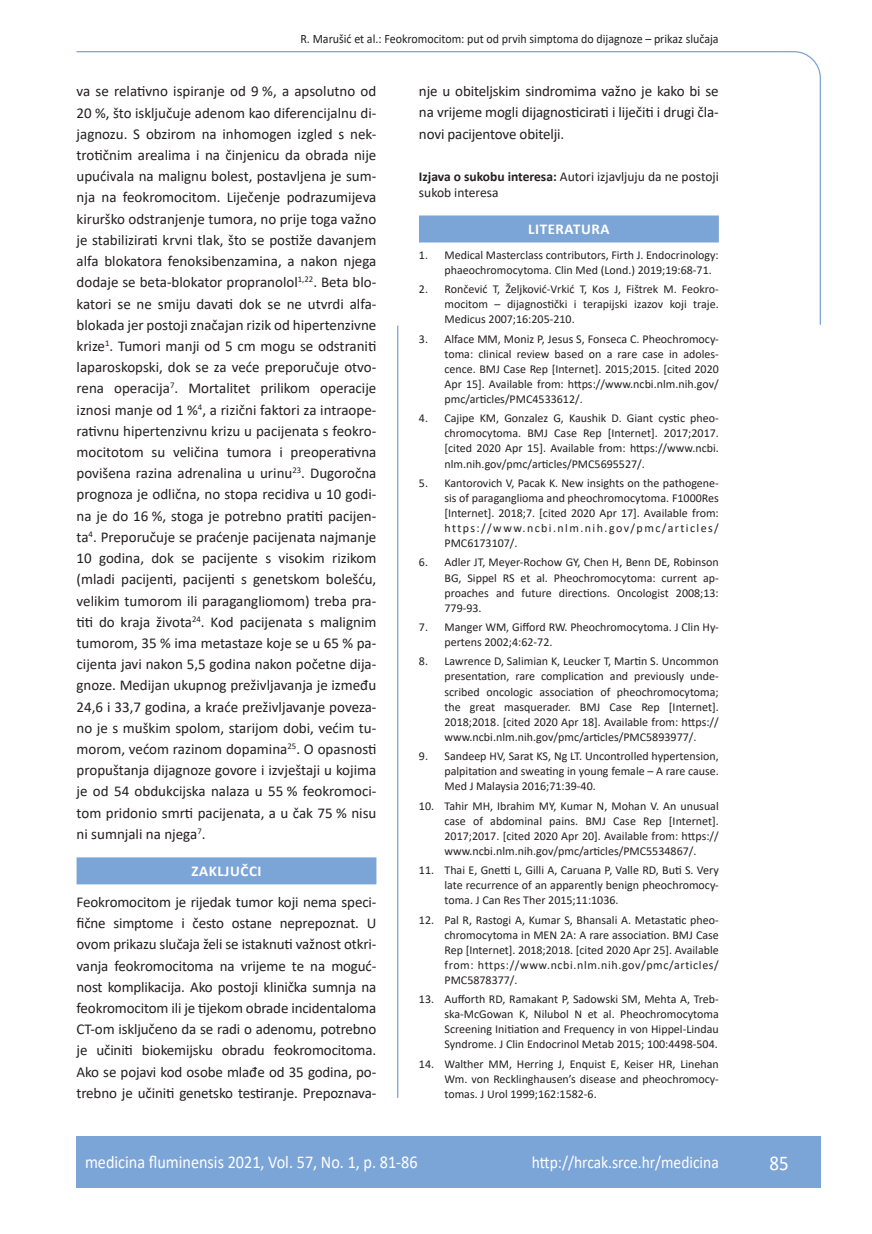
<style>
.page{position:relative;width:872px;height:1234px;background:#fff}
.page>*{position:absolute;margin:0;border:0;box-sizing:border-box;transform-origin:0 0}
.t1{font:21px "Calibri";color:#fff;scale:.9 1}
.t2{font:18px "Calibri";color:#fff;scale:.9 1}
.t3{font:17.25px "Calibri";color:#fff;scale:.9 1}
.osnovni_tekst{font:15px/21.1px "Calibri";letter-spacing:-.01em;color:#231f20;text-align:justify}
.naslov_ruler{font:700 15px "Calibri";letter-spacing:.04em;color:#fff}
.izjava{font:13.5px/16.5px "Calibri";color:#231f20}
.glava{font:12.75px "Calibri";color:#231f20;scale:.94 1}
.literatura{font:12px/15px "Calibri";color:#231f20;text-align:justify}
.s1{font-weight:700}
</style>
<div class="page">
<svg style="left:76px;top:51px;width:745px;height:275px"></svg>
<hr style="left:397px;top:325px;width:1px;height:772px;background:#7ca5d7">
<div style="left:77px;top:1135px;width:744px;height:51px;background:#7ca5d7"></div>
<div style="left:77px;top:857px;width:299px;height:27px;background:#7ca5d7"></div>
<div style="left:419px;top:215px;width:300px;height:27px;background:#7ca5d7"></div>
<p class="glava" style="left:300px;top:29px;width:446px">R. Marušić et al.: Feokromocitom: put od prvih simptoma do dijagnoze – prikaz slučaja</p>
<p class="osnovni_tekst" style="left:77px;top:80px;width:301px">va se relativno ispiranje od 9 %, a apsolutno od 20 %, što isključuje adenom kao diferencijalnu di&shy;jagnozu. S obzirom na inhomogen izgled s nek&shy;trotičnim arealima i na činjenicu da obrada nije upućivala na malignu bolest, postavljena je sum&shy;nja na feokromocitom. Liječenje podrazumijeva kirurško odstranjenje tumora, no prije toga važno je stabilizirati krvni tlak, što se postiže davanjem alfa blokatora fenoksibenzamina, a nakon njega dodaje se beta-blokator propranolol<sup>1,22</sup>. Beta blo&shy;katori se ne smiju davati dok se ne utvrdi alfa&shy;blokada jer postoji značajan rizik od hipertenzivne krize<sup>1</sup>. Tumori manji od 5 cm mogu se odstraniti laparoskopski, dok se za veće preporučuje otvo&shy;rena operacija<sup>7</sup>. Mortalitet prilikom operacije iznosi manje od 1 %<sup>4</sup>, a rizični faktori za intraope&shy;rativnu hipertenzivnu krizu u pacijenata s feokro&shy;mocitotom su veličina tumora i preoperativna povišena razina adrenalina u urinu<sup>23</sup>. Dugoročna prognoza je odlična, no stopa recidiva u 10 godi&shy;na je do 16 %, stoga je potrebno pratiti pacijen&shy;ta<sup>4</sup>. Preporučuje se praćenje pacijenata najmanje 10 godina, dok se pacijente s visokim rizikom (mladi pacijenti, pacijenti s genetskom bolešću, velikim tumorom ili paragangliomom) treba pra&shy;titi do kraja života<sup>24</sup>. Kod pacijenata s malignim tumorom, 35 % ima metastaze koje se u 65 % pa&shy;cijenta javi nakon 5,5 godina nakon početne dija&shy;gnoze. Medijan ukupnog preživljavanja je između 24,6 i 33,7 godina, a kraće preživljavanje poveza&shy;no je s muškim spolom, starijom dobi, većim tu&shy;morom, većom razinom dopamina<sup>25</sup>. O opasnosti propuštanja dijagnoze govore i izvještaji u kojima je od 54 obdukcijska nalaza u 55 % feokromoci&shy;tom pridonio smrti pacijenata, a u čak 75 % nisu ni sumnjali na njega<sup>7</sup>.</p>
<p class="naslov_ruler" style="left:191px;top:860px;width:72px">ZAKLJUČCI</p>
<p class="osnovni_tekst" style="left:77px;top:890px;width:301px">Feokromocitom je rijedak tumor koji nema speci&shy;fične simptome i često ostane neprepoznat. U ovom prikazu slučaja želi se istaknuti važnost otkri&shy;vanja feokromocitoma na vrijeme te na moguć&shy;nost komplikacija. Ako postoji klinička sumnja na feokromocitom ili je tijekom obrade incidentaloma CT-om isključeno da se radi o adenomu, potrebno je učiniti biokemijsku obradu feokromocitoma.<br>Ako se pojavi kod osobe mlađe od 35 godina, po&shy;trebno je učiniti genetsko testiranje. Prepoznava-</p>
<p class="osnovni_tekst" style="left:419px;top:80px;width:301px">nje u obiteljskim sindromima važno je kako bi se na vrijeme mogli dijagnosticirati i liječiti i drugi čla&shy;novi pacijentove obitelji.</p>
<p class="izjava" style="left:419px;top:167px;width:301px"><span class="s1">Izjava o sukobu interesa:</span> Autori izjavljuju da ne postoji sukob interesa</p>
<p class="naslov_ruler" style="left:528px;top:219px;width:83px">LITERATURA</p>
<p class="literatura" style="left:444px;top:247px;width:276px;text-indent:-26px">1. Medical Masterclass contributors, Firth J. Endocrinology: phaeochromocytoma. Clin Med (Lond.) 2019;19:68-71.</p>
<p class="literatura" style="left:444px;top:281px;width:276px;text-indent:-26px">2. Rončević T, Željković-Vrkić T, Kos J, Fištrek M. Feokro&shy;mocitom – dijagnostički i terapijski izazov koji traje.<br>Medicus 2007;16:205-210.</p>
<p class="literatura" style="left:444px;top:331px;width:276px;text-indent:-26px">3. Alface MM, Moniz P, Jesus S, Fonseca C. Pheochromocy&shy;toma: clinical review based on a rare case in adoles&shy;cence. BMJ Case Rep [Internet]. 2015;2015. [cited 2020<br>Apr 15]. Available from: https://www.ncbi.nlm.nih.gov/ pmc/articles/PMC4533612/.</p>
<p class="literatura" style="left:444px;top:410px;width:276px;text-indent:-26px">4. Cajipe KM, Gonzalez G, Kaushik D. Giant cystic pheo&shy;chromocytoma. BMJ Case Rep [Internet]. 2017;2017. [cited 2020 Apr 15]. Available from: https://www.ncbi. nlm.nih.gov/pmc/articles/PMC5695527/.</p>
<p class="literatura" style="left:444px;top:475px;width:276px;text-indent:-26px">5. Kantorovich V, Pacak K. New insights on the pathogene&shy;sis of paraganglioma and pheochromocytoma. F1000Res [Internet]. 2018;7. [cited 2020 Apr 17]. Available from: https://www.ncbi.nlm.nih.gov/pmc/articles/ PMC6173107/.</p>
<p class="literatura" style="left:444px;top:554px;width:276px;text-indent:-26px">6. Adler JT, Meyer-Rochow GY, Chen H, Benn DE, Robinson BG, Sippel RS et al. Pheochromocytoma: current ap&shy;proaches and future directions. Oncologist 2008;13:<br>779-93.</p>
<p class="literatura" style="left:444px;top:619px;width:276px;text-indent:-26px">7. Manger WM, Gifford RW. Pheochromocytoma. J Clin Hy&shy;pertens 2002;4:62-72.</p>
<p class="literatura" style="left:444px;top:653px;width:276px;text-indent:-26px">8. Lawrence D, Salimian K, Leucker T, Martin S. Uncommon presentation, rare complication and previously unde&shy;scribed oncologic association of pheochromocytoma; the great masquerader. BMJ Case Rep [Internet].<br>2018;2018. [cited 2020 Apr 18]. Available from: https:// www.ncbi.nlm.nih.gov/pmc/articles/PMC5893977/.</p>
<p class="literatura" style="left:444px;top:748px;width:276px;text-indent:-26px">9. Sandeep HV, Sarat KS, Ng LT. Uncontrolled hypertension, palpitation and sweating in young female – A rare cause.<br>Med J Malaysia 2016;71:39-40.</p>
<p class="literatura" style="left:444px;top:797px;width:276px;text-indent:-26px">10. Tahir MH, Ibrahim MY, Kumar N, Mohan V. An unusual case of abdominal pains. BMJ Case Rep [Internet].<br>2017;2017. [cited 2020 Apr 20]. Available from: https:// www.ncbi.nlm.nih.gov/pmc/articles/PMC5534867/.</p>
<p class="literatura" style="left:444px;top:862px;width:276px;text-indent:-26px">11. Thai E, Gnetti L, Gilli A, Caruana P, Valle RD, Buti S. Very late recurrence of an apparently benign pheochromocy&shy;toma. J Can Res Ther 2015;11:1036.</p>
<p class="literatura" style="left:444px;top:911px;width:276px;text-indent:-26px">12. Pal R, Rastogi A, Kumar S, Bhansali A. Metastatic pheo&shy;chromocytoma in MEN 2A: A rare association. BMJ Case Rep [Internet]. 2018;2018. [cited 2020 Apr 25]. Available from: https://www.ncbi.nlm.nih.gov/pmc/articles/ PMC5878377/.</p>
<p class="literatura" style="left:444px;top:991px;width:276px;text-indent:-26px">13. Aufforth RD, Ramakant P, Sadowski SM, Mehta A, Treb&shy;ska-McGowan K, Nilubol N et al. Pheochromocytoma Screening Initiation and Frequency in von Hippel-Lindau Syndrome. J Clin Endocrinol Metab 2015; 100:4498-504.</p>
<p class="literatura" style="left:444px;top:1055px;width:276px;text-indent:-26px">14. Walther MM, Herring J, Enquist E, Keiser HR, Linehan Wm. von Recklinghausen’s disease and pheochromocy&shy;tomas. J Urol 1999;162:1582-6.</p>
<p class="t2" style="left:85px;top:1149px;width:371px">medicina fluminensis 2021, Vol. 57, No. 1, p. 81-86</p>
<p class="t3" style="left:532px;top:1150px;width:209px">http://hrcak.srce.hr/medicina</p>
<p class="t1" style="left:769px;top:1147px;width:23px">85</p>
</div>
